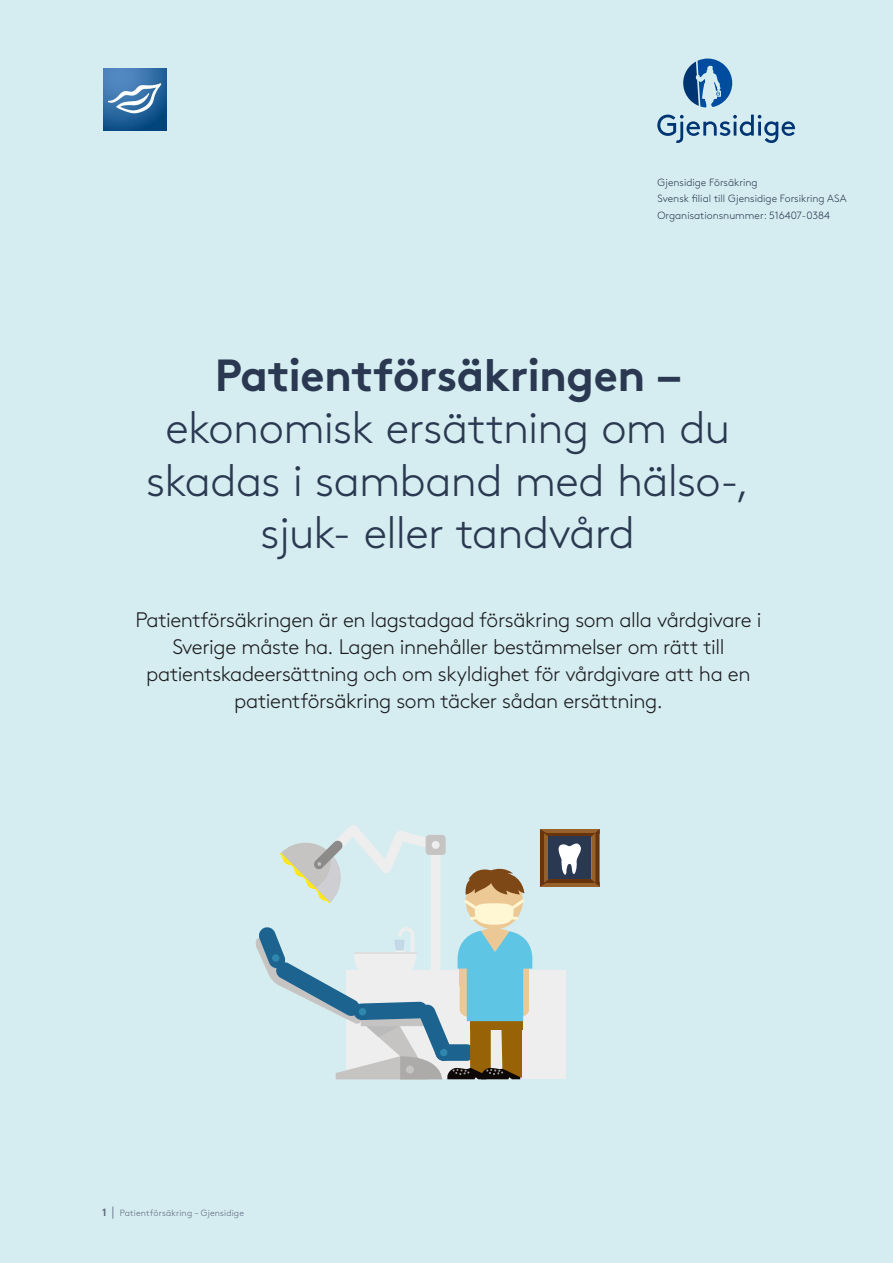
<style>
.page{position:relative;width:893px;height:1263px;background:#d5edf0}
.page>*{position:absolute;margin:0;border:0;box-sizing:border-box;transform-origin:0 0}
.Heading_02{font:300 45px/52.5px "Gjen Brown OT";letter-spacing:-.015em;color:#2a3951;text-align:center}
.Brødtekst_før_punkte{font:300 21px/27px "Gjen Brown OT";letter-spacing:-.02em;color:#1b1c20;text-align:center}
.t1{font:300 10.5px/16.5px "Gjen Brown OT";color:#2a3951}
.Brødtekst{font:300 9px "Gjen Brown OT";letter-spacing:.02em;color:#5d697f}
.s1{font-weight:700}
.s2{font-weight:700;font-size:10.5px}
.s3{font-size:13.5px}
</style>
<div class="page">
<svg style="left:657px;top:115px;width:138px;height:28px"></svg>
<svg style="left:683px;top:59px;width:49px;height:48px"></svg>
<img style="left:103px;top:68px;width:64px;height:62px">
<hr style="left:540px;top:829px;width:60px;height:4px;background:#97612c">
<div style="left:540px;top:882px;width:60px;height:5px;background:#97612c"></div>
<hr style="left:544px;top:833px;width:51px;height:3px;background:#67340e">
<hr style="left:544px;top:879px;width:51px;height:4px;background:#67340e">
<svg style="left:540px;top:829px;width:8px;height:58px"></svg>
<svg style="left:591px;top:829px;width:9px;height:58px"></svg>
<div style="left:548px;top:836px;width:43px;height:43px;background:#2a3951"></div>
<svg style="left:558px;top:843px;width:23px;height:32px"></svg>
<div style="left:346px;top:970px;width:219px;height:109px;background:#efeeee"></div>
<svg style="left:255px;top:825px;width:277px;height:254px"></svg>
<p class="t1" style="left:657px;top:173px;width:191px">Gjensidige Försäkring<br>Svensk filial till Gjensidige Forsikring ASA<br>Organisationsnummer: 516407-0384</p>
<p class="Heading_02" style="left:146px;top:346px;width:605px"><span class="s1">Patientförsäkringen – </span>ekonomisk ersättning om du skadas i samband med hälso-, sjuk- eller tandvård</p>
<p class="Brødtekst_før_punkte" style="left:135px;top:605px;width:627px">Patientförsäkringen är en lagstadgad försäkring som alla vårdgivare i Sverige måste ha. Lagen innehåller bestämmelser om rätt till patientskadeersättning och om skyldighet för vårdgivare att ha en patientförsäkring som täcker sådan ersättning.</p>
<p class="Brødtekst" style="left:102px;top:1206px;width:144px"><span class="s2">1</span> <span class="s3">|</span> Patientförsäkring – Gjensidige</p>
</div>
